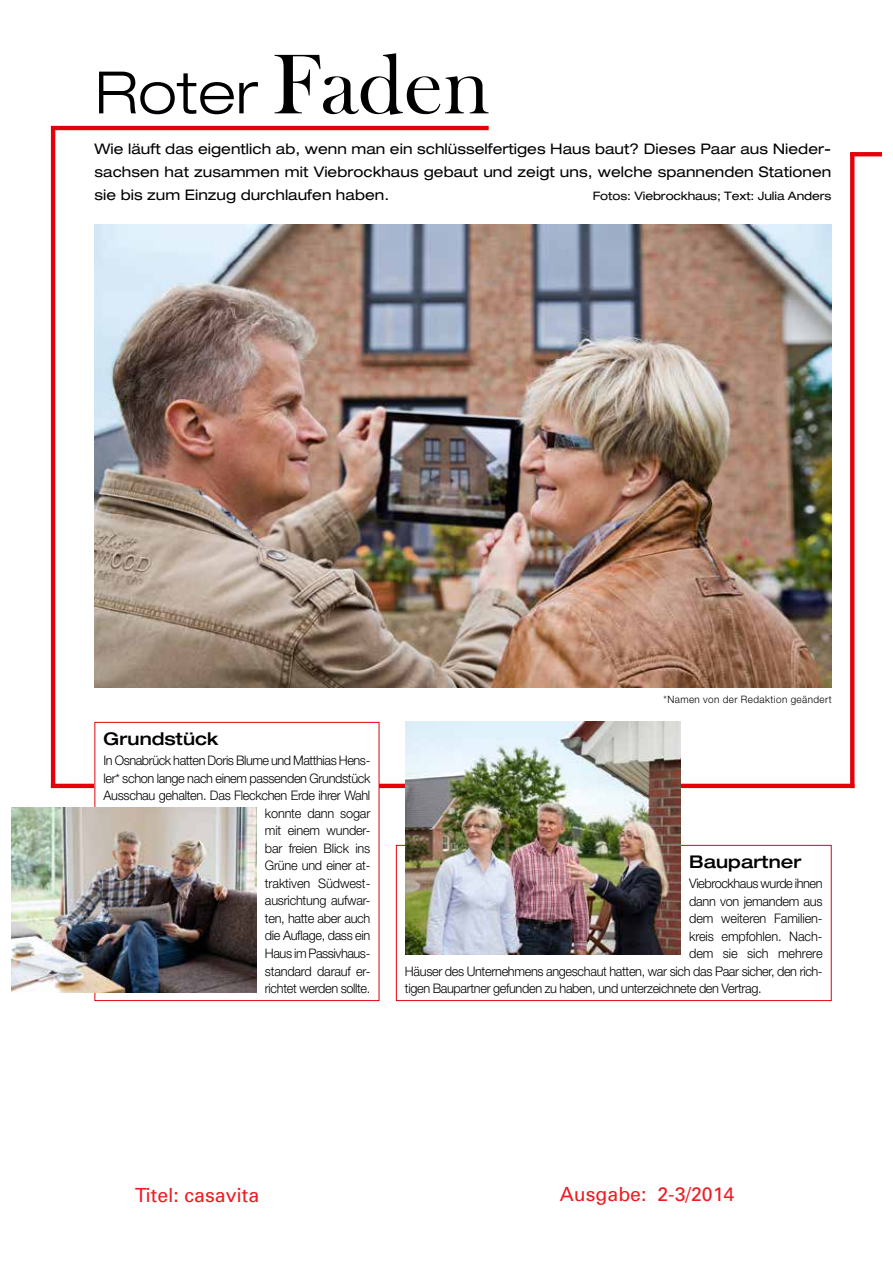
<style>
.page{position:relative;width:893px;height:1263px;background:#fff}
.page>*{position:absolute;margin:0;border:0;box-sizing:border-box;transform-origin:0 0}
.t1{font:300 expanded 58.5px "Helvetica Neue LT Std";letter-spacing:.005em;color:#000}
.t2{font:19.5px "Univers";color:#ee1d23}
.t3{font:500 expanded 17.55px "Helvetica Neue LT Std";letter-spacing:.005em;color:#000}
.t4{font:expanded 14.55px/23.4px "Helvetica Neue LT Std";letter-spacing:.005em;color:#000;text-align:justify}
.t5{font:300 13.2px/17.5px "Helvetica Neue LT Std";letter-spacing:-.025em;color:#000;text-align:right}
.t6{font:300 13.2px "Helvetica Neue LT Std";letter-spacing:-.005em;color:#000}
.t7{font:expanded 11.7px "Helvetica Neue LT Std";letter-spacing:-.005em;color:#000}
.t8{font:300 10.2px "Helvetica Neue LT Std";letter-spacing:.045em;color:#000}
.s1{font-family:"Baskerville Old Face EF";font-weight:400;font-stretch:normal;font-size:87.6px}
</style>
<div class="page">
<hr style="left:51px;top:126px;width:438px;height:4px;background:#e3000b">
<hr style="left:51px;top:127px;width:4px;height:661px;background:#e3000b">
<hr style="left:51px;top:784px;width:803px;height:4px;background:#e3000b">
<svg style="left:850px;top:156px;width:4px;height:628px;background:#e30712"></svg>
<svg style="left:850px;top:152px;width:31px;height:4px"></svg>
<div style="left:95px;top:722px;width:284px;height:278px;background:#fff"></div>
<div style="left:95px;top:722px;width:284px;height:279px;border:1px solid #e3000b"></div>
<div style="left:396px;top:845px;width:436px;height:156px;border:1px solid #e3000b"></div>
<img style="left:95px;top:225px;width:737px;height:462px">
<img style="left:12px;top:808px;width:245px;height:185px">
<img style="left:405px;top:722px;width:276px;height:232px">
<p class="t1" style="left:95px;top:58px;width:396px">Roter <span class="s1">Faden</span></p>
<p class="t4" style="left:95px;top:136px;width:738px">Wie läuft das eigentlich ab, wenn man ein schlüsselfertiges Haus baut? Dieses Paar aus Nieder&shy;sachsen hat zusammen mit Viebrockhaus gebaut und zeigt uns, welche spannenden Stationen sie bis zum Einzug durchlaufen haben.</p>
<p class="t7" style="left:593px;top:189px;width:240px">Fotos: Viebrockhaus; Text: Julia Anders</p>
<p class="t3" style="left:104px;top:728px;width:116px">Grundstück</p>
<p class="t5" style="left:104px;top:751px;width:268px">In Osnabrück hatten Doris Blume und Matthias Hens&shy;ler* schon lange nach einem passenden Grundstück<br>Ausschau gehalten. Das Fleckchen Erde ihrer Wahl konnte dann sogar<br>mit einem wunder-<br>bar freien Blick ins<br>Grüne und einer at-<br>traktiven Südwest-<br>ausrichtung aufwar-<br>ten, hatte aber auch<br>die Auflage, dass ein<br>Haus im Passivhaus-<br>standard darauf er-<br>richtet werden sollte.</p>
<p class="t8" style="left:663px;top:693px;width:170px">*Namen von der Redaktion geändert</p>
<p class="t3" style="left:689px;top:851px;width:114px">Baupartner</p>
<p class="t5" style="left:689px;top:874px;width:135px">Viebrockhaus wurde ihnen</p>
<p class="t5" style="left:689px;top:892px;width:135px">dann von jemandem aus</p>
<p class="t5" style="left:689px;top:909px;width:135px">dem weiteren Familien-</p>
<p class="t5" style="left:689px;top:927px;width:135px">kreis empfohlen. Nach-</p>
<p class="t6" style="left:689px;top:945px;width:135px">dem sie sich mehrere</p>
<p class="t5" style="left:405px;top:962px;width:419px">Häuser des Unternehmens angeschaut hatten, war sich das Paar sicher, den rich-</p>
<p class="t5" style="left:405px;top:979px;width:358px">tigen Baupartner gefunden zu haben, und unterzeichnete den Vertrag.</p>
<p class="t2" style="left:135px;top:1183px;width:126px">Titel: casavita</p>
<p class="t2" style="left:560px;top:1182px;width:176px">Ausgabe: 2-3/2014</p>
</div>
